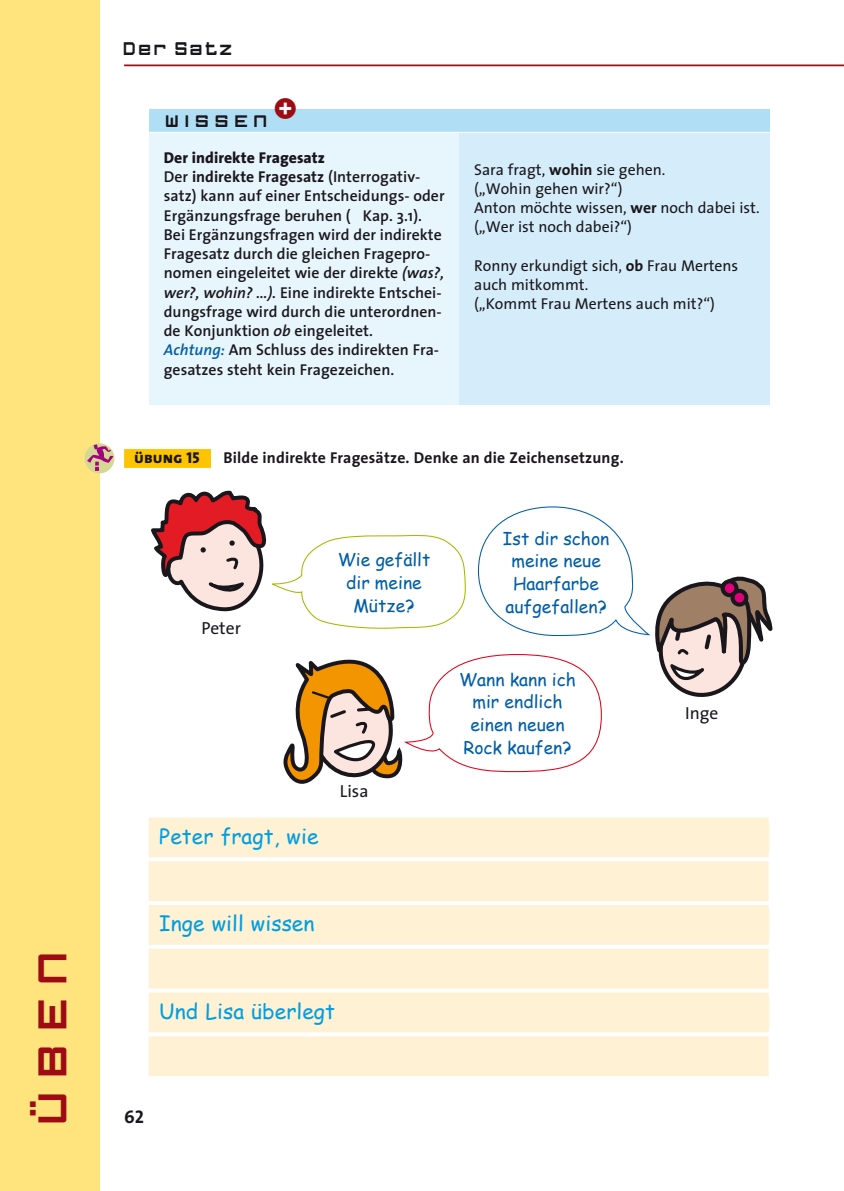
<style>
.page{position:relative;width:844px;height:1191px;background:#fff}
.page>*{position:absolute;margin:0;border:0;box-sizing:border-box;transform-origin:0 0}
.t1{font:42px "FF Gothic One Two";color:#9d0c15}
.t2{font:30.8px "FF Dingbests";color:#9d0c15}
.t3{font:21px "Comic Sans MS";letter-spacing:.005em;color:#009ee0}
.t4{font:19.25px "FF Gothic One Two";color:#1a171c;scale:.85 1}
.t5{font:18.38px "The Sans Bold Caps";color:#1a171c}
.t6{font:17.5px/22.8px "Comic Sans MS";color:#005da8;text-align:center}
.t7{font:17.5px "The Sans";color:#1a171c}
.t8{font:17.5px "FF Gothic One Two";color:#1a171c}
.t9{font:600 15.75px/19.2px "The Sans";color:#1a171c}
.t10{font:15.75px/19.2px "The Sans";color:#1a171c}
.t11{font:700 15.75px "The Sans";letter-spacing:.01em;color:#1a171c}
.t12{font:15.75px "The Sans Extra Bold Caps";letter-spacing:.01em;color:#1a171c}
.s1{font-weight:800}
.s2{font-weight:700}
.s3{font-style:italic}
.s4{font-style:italic;color:#005da8}
</style>
<div class="page">
<div style="left:0;top:0;width:99px;height:1191px;background:#ffe37d"></div>
<hr style="left:124px;top:64px;width:719px;height:2px;background:#9d0c15">
<div style="left:124px;top:449px;width:87px;height:19px;background:#fdc400"></div>
<div style="left:149px;top:109px;width:620px;height:23px;background:#b0dff5"></div>
<div style="left:149px;top:132px;width:310px;height:272px;background:#e7f5fc"></div>
<div style="left:459px;top:132px;width:310px;height:272px;background:#d5edfa"></div>
<hr style="left:149px;top:132px;width:310px;height:1px;background:#fff">
<hr style="left:459px;top:132px;width:310px;height:1px;background:#fff">
<div style="left:278px;top:102px;width:15px;height:13px;background:#fff"></div>
<div style="left:85px;top:443px;width:29px;height:30px;background:#d3d993;border-radius:50%"></div>
<svg style="left:87px;top:444px;width:27px;height:27px"></svg>
<div style="left:149px;top:817px;width:619px;height:40px;background:#fff1d3"></div>
<hr style="left:768px;top:822px;width:1px;height:30px;background:#fff1d3">
<div style="left:149px;top:861px;width:619px;height:40px;background:#fff1d3"></div>
<div style="left:149px;top:905px;width:619px;height:39px;background:#fff1d3"></div>
<hr style="left:768px;top:909px;width:1px;height:31px;background:#fff1d3">
<div style="left:149px;top:949px;width:619px;height:39px;background:#fff1d3"></div>
<div style="left:149px;top:992px;width:619px;height:40px;background:#fff1d3"></div>
<hr style="left:768px;top:997px;width:1px;height:30px;background:#fff1d3">
<div style="left:149px;top:1036px;width:619px;height:40px;background:#fff1d3"></div>
<svg style="left:151px;top:490px;width:622px;height:294px"></svg>
<h1 class="t1" style="left:30px;top:1128px;width:181px;rotate:-90deg">Üben</h1>
<p class="t4" style="left:122px;top:38px;width:133px">Der Satz</p>
<h2 class="t2" style="left:272px;top:92px;width:28px">+</h2>
<p class="t8" style="left:164px;top:112px;width:86px">WI SSEN</p>
<p class="t9" style="left:164px;top:147px;width:282px"><span class="s1">Der indirekte Fragesatz<br></span>Der <span class="s2">indirekte Fragesatz</span> (Interrogativ&shy;satz) kann auf einer Entscheidungs- oder Ergänzungsfrage beruhen ( Kap. 3.1).<br>Bei Ergänzungsfragen wird der indirekte Fragesatz durch die gleichen Fragepro&shy;nomen eingeleitet wie der direkte <span class="s3">(was?, wer?, wohin? …).</span> Eine indirekte Entschei&shy;dungsfrage wird durch die unterordnen&shy;de Konjunktion <span class="s3">ob</span> eingeleitet.<br><span class="s4">Achtung:</span> Am Schluss des indirekten Fra&shy;gesatzes steht kein Fragezeichen.</p>
<p class="t10" style="left:474px;top:159px;width:287px">Sara fragt, <span class="s2">wohin</span> sie gehen.<br>(„Wohin gehen wir?“)<br>Anton möchte wissen, <span class="s2">wer</span> noch dabei ist. („Wer ist noch dabei?“)</p>
<p class="t10" style="left:474px;top:255px;width:266px">Ronny erkundigt sich, <span class="s2">ob</span> Frau Mertens auch mitkommt.<br>(„Kommt Frau Mertens auch mit?“)</p>
<p class="t12" style="left:134px;top:444px;width:67px">übung 15</p>
<p class="t11" style="left:223px;top:444px;width:402px">Bilde indirekte Fragesätze. Denke an die Zeichensetzung.</p>
<p class="t7" style="left:201px;top:613px;width:41px">Peter</p>
<p class="t6" style="left:337px;top:547px;width:94px">Wie gefällt dir meine<br>Mütze?</p>
<h3 class="t3" style="left:159px;top:820px;width:161px">Peter fragt, wie</h3>
<p class="t7" style="left:340px;top:776px;width:30px">Lisa</p>
<h3 class="t3" style="left:159px;top:908px;width:157px">Inge will wissen</h3>
<h3 class="t3" style="left:159px;top:995px;width:177px">Und Lisa überlegt</h3>
<p class="t6" style="left:503px;top:526px;width:108px">Ist dir schon meine neue<br>Haarfarbe aufgefallen?</p>
<p class="t6" style="left:459px;top:667px;width:118px">Wann kann ich mir endlich einen neuen<br>Rock kaufen?</p>
<p class="t5" style="left:124px;top:1101px;width:21px">62</p>
<p class="t7" style="left:685px;top:698px;width:35px">Inge</p>
</div>
